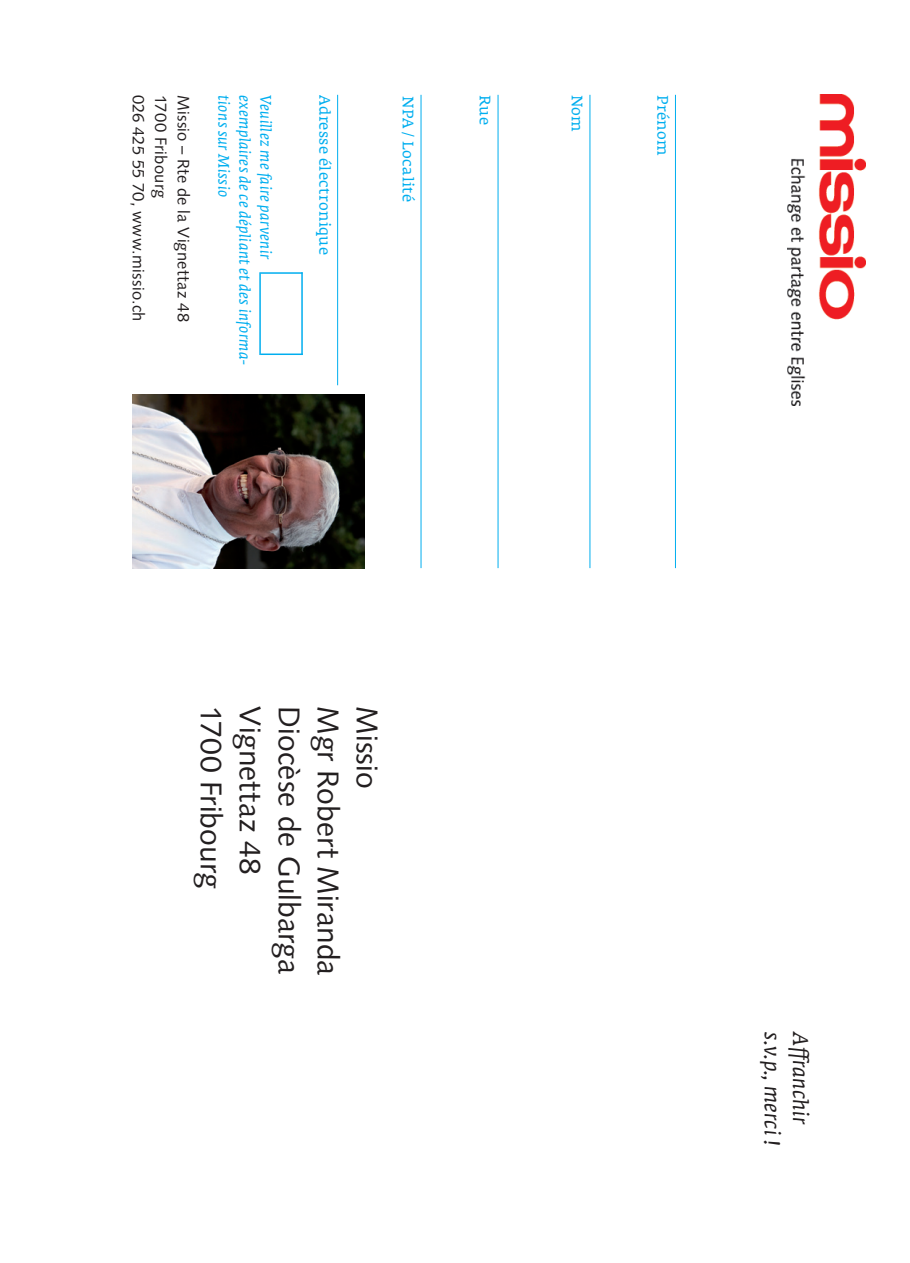
<style>
.page{position:relative;width:910px;height:1263px;background:#fff}
.page>*{position:absolute;margin:0;border:0;box-sizing:border-box;transform-origin:0 0}
.Adresse{font:30px "Syntax LT Std";color:#231f20}
.Legende_Fedra{font:italic 21px "Fedra Serif A Std";letter-spacing:.015em;color:#231f20}
.Legende_positiv{font:16.5px "Syntax LT Std";letter-spacing:.02em;color:#231f20}
.t1{font:italic 15px "Fedra Serif A Std";letter-spacing:.025em;color:#00aeef}
.t2{font:15px "Fedra Serif A Std";letter-spacing:.025em;color:#00aeef}
</style>
<div class="page">
<img style="left:787px;top:95px;width:78px;height:311px">
<hr style="left:589px;top:95px;width:1px;height:473px;background:#00aeef">
<hr style="left:675px;top:95px;width:1px;height:473px;background:#00aeef">
<hr style="left:420px;top:95px;width:2px;height:473px;background:#00aeef">
<hr style="left:337px;top:95px;width:1px;height:290px;background:#00aeef">
<hr style="left:497px;top:95px;width:2px;height:473px;background:#00aeef">
<hr style="left:259px;top:272px;width:2px;height:83px;background:#00aeef">
<hr style="left:301px;top:272px;width:2px;height:83px;background:#00aeef">
<hr style="left:261px;top:272px;width:42px;height:2px;background:#00aeef">
<hr style="left:261px;top:353px;width:42px;height:2px;background:#00aeef">
<img style="left:133px;top:394px;width:231px;height:174px">
<p class="Legende_positiv" style="left:148px;top:95px;width:228px;rotate:90deg">026 425 55 70, www.missio.ch</p>
<p class="Legende_positiv" style="left:171px;top:95px;width:105px;rotate:90deg">1700 Fribourg</p>
<p class="Legende_positiv" style="left:193px;top:95px;width:229px;rotate:90deg">Missio – Rte de la Vignettaz 48</p>
<p class="t1" style="left:254px;top:95px;width:272px;rotate:90deg">exemplaires de ce dépliant et des informa-</p>
<p class="t1" style="left:275px;top:95px;width:165px;rotate:90deg">Veuillez me faire parvenir</p>
<p class="t2" style="left:334px;top:95px;width:162px;rotate:90deg">Adresse électronique</p>
<p class="t2" style="left:587px;top:95px;width:38px;rotate:90deg">Nom</p>
<p class="t2" style="left:672px;top:95px;width:62px;rotate:90deg">Prénom</p>
<p class="t1" style="left:233px;top:95px;width:103px;rotate:90deg">tions sur Missio</p>
<p class="t2" style="left:418px;top:96px;width:108px;rotate:90deg">NPA / Localité</p>
<p class="t2" style="left:495px;top:95px;width:31px;rotate:90deg">Rue</p>
<p class="Adresse" style="left:229px;top:706px;width:184px;rotate:90deg">1700 Fribourg</p>
<p class="Adresse" style="left:268px;top:706px;width:170px;rotate:90deg">Vignettaz 48</p>
<p class="Adresse" style="left:307px;top:706px;width:269px;rotate:90deg">Diocèse de Gulbarga</p>
<p class="Adresse" style="left:346px;top:706px;width:270px;rotate:90deg">Mgr Robert Miranda</p>
<p class="Adresse" style="left:385px;top:706px;width:84px;rotate:90deg">Missio</p>
<p class="Legende_Fedra" style="left:784px;top:1032px;width:114px;rotate:90deg">s.v.p., merci !</p>
<p class="Legende_Fedra" style="left:813px;top:1032px;width:93px;rotate:90deg">Affranchir</p>
</div>
